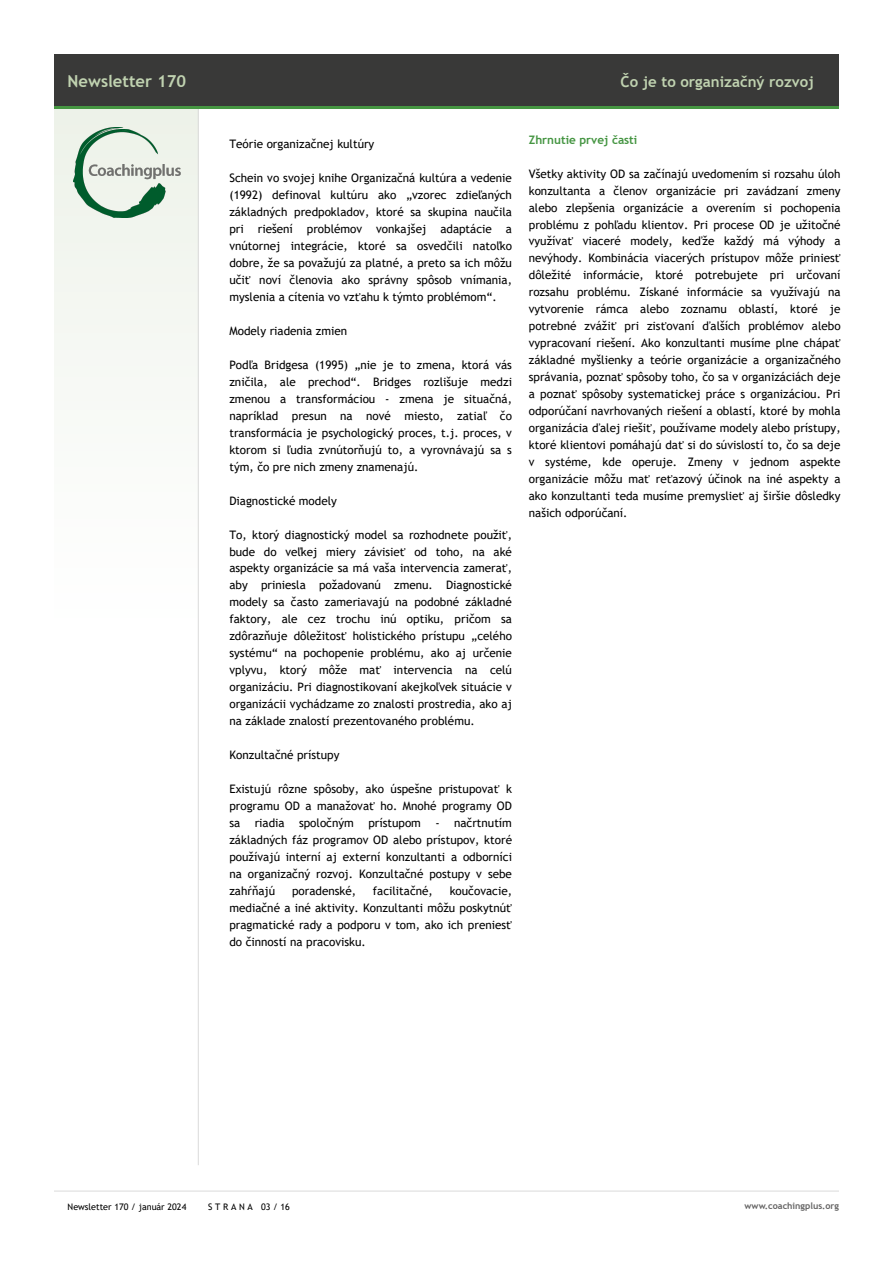
<style>
.page{position:relative;width:893px;height:1263px;background:#fff}
.page>*{position:absolute;margin:0;border:0;box-sizing:border-box;transform-origin:0 0}
.t1{font:700 16.5px "Trebuchet MS";color:#c0d2b0}
.t2{font:700 15px "Trebuchet MS";color:#c0d2b0}
.t3{font:11.7px/17px "Trebuchet MS";color:#000;text-align:justify}
.t4{font:700 11.7px "Trebuchet MS";color:#459542}
.t5{font:9px "Trebuchet MS";color:#000}
.t6{font:700 9px "Trebuchet MS";color:#646363}
</style>
<div class="page">
<div style="left:54px;top:106px;width:145px;height:525px;background:#f7f9f6"></div>
<hr style="left:54px;top:1191px;width:785px;height:1px;background:#dadada">
<hr style="left:198px;top:108px;width:1px;height:1057px;background:#dadada">
<div style="left:54px;top:54px;width:785px;height:53px;background:#393938"></div>
<hr style="left:54px;top:106px;width:785px;height:3px;background:#469642">
<img style="left:74px;top:127px;width:106px;height:91px">
<h1 class="t1" style="left:68px;top:70px;width:120px">Newsletter 170</h1>
<p class="t2" style="left:621px;top:72px;width:195px">Čo je to organizačný rozvoj</p>
<p class="t3" style="left:229px;top:136px;width:146px">Teórie organizačnej kultúry</p>
<p class="t3" style="left:229px;top:170px;width:284px">Schein vo svojej knihe Organizačná kultúra a vedenie (1992) definoval kultúru ako „vzorec zdieľaných základných predpokladov, ktoré sa skupina naučila pri riešení problémov vonkajšej adaptácie a vnútornej integrácie, ktoré sa osvedčili natoľko dobre, že sa považujú za platné, a preto sa ich môžu učiť noví členovia ako správny spôsob vnímania, myslenia a cítenia vo vzťahu k týmto problémom“.</p>
<p class="t3" style="left:229px;top:322px;width:119px">Modely riadenia zmien</p>
<p class="t3" style="left:229px;top:356px;width:284px">Podľa Bridgesa (1995) „nie je to zmena, ktorá vás zničila, ale prechod“. Bridges rozlišuje medzi zmenou a transformáciou - zmena je situačná, napríklad presun na nové miesto, zatiaľ čo transformácia je psychologický proces, t.j. proces, v ktorom si ľudia zvnútorňujú to, a vyrovnávajú sa s tým, čo pre nich zmeny znamenajú.</p>
<p class="t3" style="left:229px;top:492px;width:109px">Diagnostické modely</p>
<p class="t3" style="left:229px;top:526px;width:284px">To, ktorý diagnostický model sa rozhodnete použiť, bude do veľkej miery závisieť od toho, na aké aspekty organizácie sa má vaša intervencia zamerať, aby priniesla požadovanú zmenu. Diagnostické modely sa často zameriavajú na podobné základné faktory, ale cez trochu inú optiku, pričom sa zdôrazňuje dôležitosť holistického prístupu „celého systému“ na pochopenie problému, ako aj určenie vplyvu, ktorý môže mať intervencia na celú organizáciu. Pri diagnostikovaní akejkoľvek situácie v organizácii vychádzame zo znalosti prostredia, ako aj na základe znalostí prezentovaného problému.</p>
<p class="t3" style="left:229px;top:746px;width:112px">Konzultačné prístupy</p>
<p class="t3" style="left:229px;top:780px;width:284px">Existujú rôzne spôsoby, ako úspešne pristupovať k programu OD a manažovať ho. Mnohé programy OD sa riadia spoločným prístupom - načrtnutím základných fáz programov OD alebo prístupov, ktoré používajú interní aj externí konzultanti a odborníci na organizačný rozvoj. Konzultačné postupy v sebe zahŕňajú</p>
<p class="t3" style="left:229px;top:882px;width:284px;text-indent:220px">koučovacie, mediačné a iné aktivity. Konzultanti môžu poskytnúť pragmatické rady a podporu v tom, ako ich preniesť do činností na pracovisku.</p>
<p class="t3" style="left:292px;top:882px;width:66px">poradenské,</p>
<p class="t3" style="left:373px;top:882px;width:62px">facilitačné,</p>
<p class="t4" style="left:529px;top:132px;width:110px">Zhrnutie prvej časti</p>
<p class="t3" style="left:529px;top:165px;width:313px">Všetky aktivity OD sa začínajú uvedomením si rozsahu úloh konzultanta a členov organizácie pri zavádzaní zmeny alebo zlepšenia organizácie a overením si pochopenia problému z pohľadu klientov. Pri procese OD je užitočné využívať viaceré modely, keďže každý má výhody a nevýhody. Kombinácia viacerých prístupov môže priniesť dôležité informácie, ktoré potrebujete pri určovaní rozsahu problému. Získané informácie sa využívajú na vytvorenie rámca alebo zoznamu oblastí, ktoré je potrebné zvážiť pri zisťovaní ďalších problémov alebo vypracovaní riešení. Ako konzultanti musíme plne chápať základné myšlienky a teórie organizácie a organizačného správania, poznať spôsoby toho, čo sa v organizáciách deje a poznať spôsoby systematickej práce s organizáciou. Pri odporúčaní navrhovaných riešení a oblastí, ktoré by mohla organizácia ďalej riešiť, používame modely alebo prístupy, ktoré klientovi pomáhajú dať si do súvislostí to, čo sa deje v systéme, kde operuje. Zmeny v jednom aspekte organizácie môžu mať reťazový účinok na iné aspekty a ako konzultanti teda musíme premyslieť aj širšie dôsledky našich odporúčaní.</p>
<p class="t5" style="left:68px;top:1201px;width:120px">Newsletter 170 / január 2024</p>
<p class="t5" style="left:208px;top:1201px;width:83px">S T R A N A 03 / 16</p>
<p class="t6" style="left:745px;top:1200px;width:96px">www.coachingplus.org</p>
</div>
